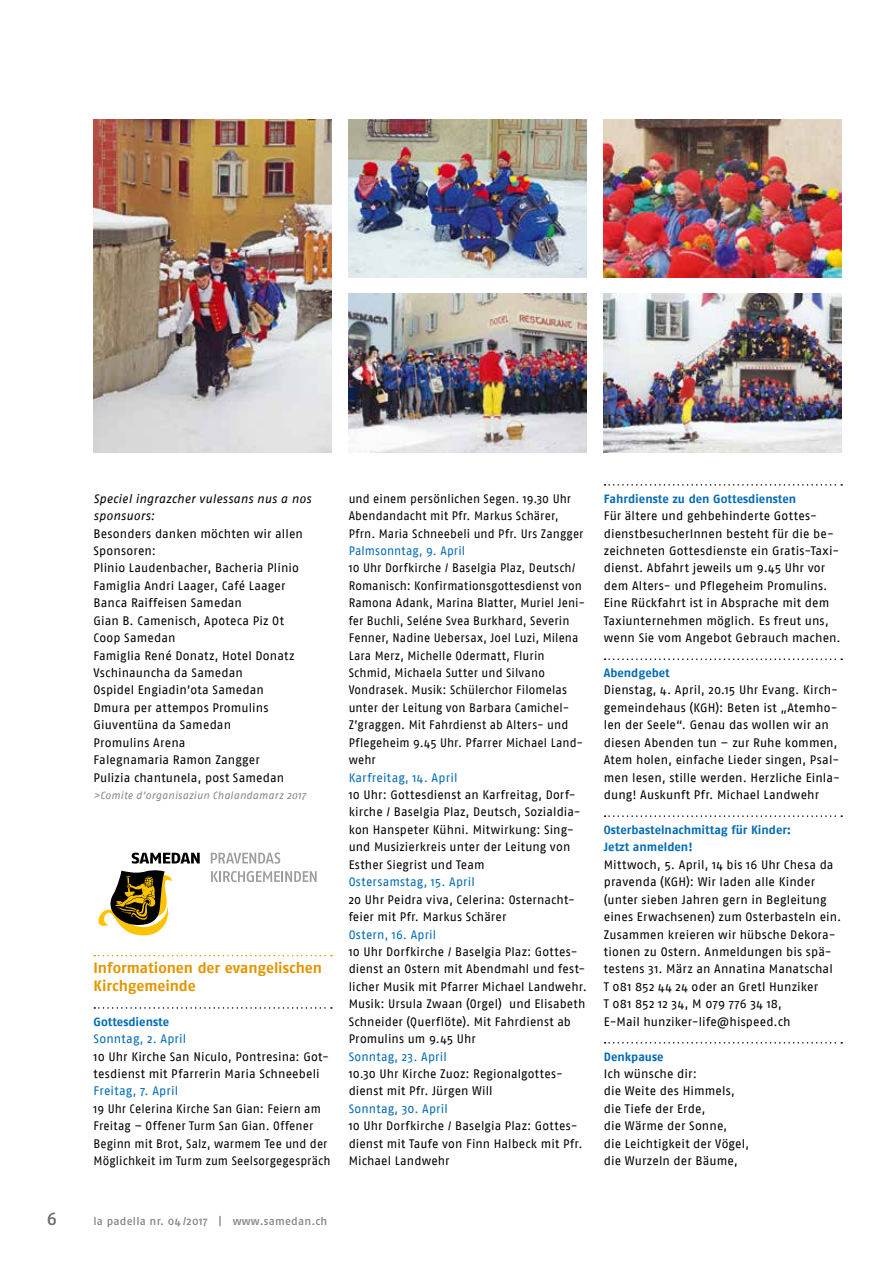
<style>
.page{position:relative;width:893px;height:1263px;background:#fff}
.page>*{position:absolute;margin:0;border:0;box-sizing:border-box;transform-origin:0 0}
.t1{font:18px "Fago No Med";color:#6e6e6e}
.t2{font:700 15px/17.4px "Fago No Lf";letter-spacing:-.005em;color:#e39600}
.t3{font:12.3px/17.4px "Fago No";letter-spacing:.01em;color:#000}
.t4{font:12.3px/17.4px "Fago No";letter-spacing:.01em;color:#000;scale:.96 1}
.t5{font:12.3px "Fago No";letter-spacing:.02em;color:#006bb6}
.t6{font:italic 12.3px/17.4px "Fago No";letter-spacing:.015em;color:#000}
.t7{font:12.3px "Fago No";letter-spacing:.02em;color:#006bb6;scale:.96 1}
.t8{font:700 12px/17.4px "Fago No Lf";color:#006bb6}
.t9{font:11.25px "Fago No Med";letter-spacing:.02em;color:#868786}
.t10{font:italic 10.5px "Fago No";letter-spacing:.015em;color:#868786}
</style>
<div class="page">
<svg style="left:94px;top:955px;width:238px;height:1px"></svg>
<svg style="left:94px;top:1007px;width:238px;height:2px"></svg>
<svg style="left:98px;top:852px;width:102px;height:83px"></svg>
<svg style="left:211px;top:852px;width:69px;height:12px"></svg>
<svg style="left:211px;top:871px;width:106px;height:11px"></svg>
<svg style="left:605px;top:484px;width:237px;height:2px"></svg>
<svg style="left:605px;top:658px;width:237px;height:2px"></svg>
<svg style="left:605px;top:815px;width:237px;height:2px"></svg>
<svg style="left:605px;top:1042px;width:237px;height:1px"></svg>
<img style="left:349px;top:119px;width:238px;height:159px">
<img style="left:94px;top:119px;width:238px;height:333px">
<img style="left:604px;top:119px;width:238px;height:159px">
<img style="left:349px;top:293px;width:238px;height:159px">
<img style="left:604px;top:293px;width:238px;height:159px">
<p class="t6" style="left:94px;top:489px;width:219px">Speciel ingrazcher vulessans nus a nos sponsuors:</p>
<p class="t3" style="left:94px;top:524px;width:211px">Besonders danken möchten wir allen<br>Sponsoren:<br>Plinio Laudenbacher, Bacheria Plinio<br>Famiglia Andri Laager, Café Laager<br>Banca Raiffeisen Samedan<br>Gian B. Camenisch, Apoteca Piz Ot<br>Coop Samedan<br>Famiglia René Donatz, Hotel Donatz<br>Vschinauncha da Samedan<br>Ospidel Engiadin’ota Samedan<br>Dmura per attempos Promulins<br>Giuventüna da Samedan<br>Promulins Arena<br>Falegnamaria Ramon Zangger<br>Pulizia chantunela, post Samedan</p>
<p class="t10" style="left:94px;top:789px;width:214px">&gt;Comite d’organisaziun Chalandamarz 2017</p>
<p class="t2" style="left:94px;top:959px;width:230px">Informationen der evangelischen<br>Kirchgemeinde</p>
<p class="t8" style="left:94px;top:1013px;width:77px">Gottesdienste</p>
<p class="t5" style="left:94px;top:1032px;width:94px">Sonntag, 2. April</p>
<p class="t3" style="left:94px;top:1047px;width:237px">10 Uhr Kirche San Niculo, Pontresina: Got&shy;tesdienst mit Pfarrerin Maria Schneebeli</p>
<p class="t5" style="left:94px;top:1084px;width:86px">Freitag, 7. April</p>
<p class="t4" style="left:94px;top:1100px;width:248px">19 Uhr Celerina Kirche San Gian: Feiern am Freitag – Offener Turm San Gian. Offener Beginn mit Brot, Salz, warmem Tee und der Möglichkeit im Turm zum Seelsorgegespräch</p>
<h1 class="t1" style="left:47px;top:1208px;width:12px">6</h1>
<p class="t9" style="left:94px;top:1214px;width:235px">la padella nr. 04 /2017 | www.samedan.ch</p>
<p class="t4" style="left:349px;top:489px;width:246px">und einem persönlichen Segen. 19.30 Uhr<br>Abendandacht mit Pfr. Markus Schärer,<br>Pfrn. Maria Schneebeli und Pfr. Urs Zangger</p>
<p class="t7" style="left:349px;top:544px;width:123px">Palmsonntag, 9. April</p>
<p class="t4" style="left:349px;top:559px;width:248px">10 Uhr Dorfkirche / Baselgia Plaz, Deutsch/ Romanisch: Konfirmationsgottesdienst von Ramona Adank, Marina Blatter, Muriel Jeni&shy;fer Buchli, Seléne Svea Burkhard, Severin Fenner, Nadine Uebersax, Joel Luzi, Milena Lara Merz, Michelle Odermatt, Flurin Schmid, Michaela Sutter und Silvano Vondrasek. Musik: Schülerchor Filomelas unter der Leitung von Barbara Camichel-Z’graggen. Mit Fahrdienst ab Alters- und Pflegeheim 9.45 Uhr. Pfarrer Michael Land&shy;wehr</p>
<p class="t5" style="left:349px;top:770px;width:110px">Karfreitag, 14. April</p>
<p class="t3" style="left:349px;top:786px;width:234px">10 Uhr: Gottesdienst an Karfreitag, Dorf&shy;kirche / Baselgia Plaz, Deutsch, Sozialdia&shy;kon Hanspeter Kühni. Mitwirkung: Sing&shy;und Musizierkreis unter der Leitung von Esther Siegrist und Team</p>
<p class="t5" style="left:349px;top:875px;width:128px">Ostersamstag, 15. April</p>
<p class="t3" style="left:349px;top:890px;width:228px">20 Uhr Peidra viva, Celerina: Osternacht&shy;feier mit Pfr. Markus Schärer</p>
<p class="t5" style="left:349px;top:927px;width:89px">Ostern, 16. April</p>
<p class="t3" style="left:349px;top:943px;width:240px">10 Uhr Dorfkirche / Baselgia Plaz: Gottes&shy;dienst an Ostern mit Abendmahl und fest&shy;licher Musik mit Pfarrer Michael Landwehr.<br>Musik: Ursula Zwaan (Orgel) und Elisabeth Schneider (Querflöte). Mit Fahrdienst ab Promulins um 9.45 Uhr</p>
<p class="t5" style="left:349px;top:1049px;width:100px">Sonntag, 23. April</p>
<p class="t3" style="left:349px;top:1065px;width:216px">10.30 Uhr Kirche Zuoz: Regionalgottes&shy;dienst mit Pfr. Jürgen Will</p>
<p class="t5" style="left:349px;top:1101px;width:101px">Sonntag, 30. April</p>
<p class="t3" style="left:349px;top:1117px;width:235px">10 Uhr Dorfkirche / Baselgia Plaz: Gottes&shy;dienst mit Taufe von Finn Halbeck mit Pfr.<br>Michael Landwehr</p>
<p class="t8" style="left:604px;top:490px;width:194px">Fahrdienste zu den Gottesdiensten</p>
<p class="t3" style="left:604px;top:507px;width:238px">Für ältere und gehbehinderte Gottes&shy;dienstbesucherInnen besteht für die be&shy;zeichneten Gottesdienste ein Gratis-Taxi&shy;dienst. Abfahrt jeweils um 9.45 Uhr vor dem Alters- und Pflegeheim Promulins.<br>Eine Rückfahrt ist in Absprache mit dem Taxiunternehmen möglich. Es freut uns, wenn Sie vom Angebot Gebrauch machen.</p>
<p class="t8" style="left:604px;top:664px;width:68px">Abendgebet</p>
<p class="t3" style="left:604px;top:681px;width:238px">Dienstag, 4. April, 20.15 Uhr Evang. Kirch&shy;gemeindehaus (KGH): Beten ist „Atemho&shy;len der Seele“. Genau das wollen wir an diesen Abenden tun – zur Ruhe kommen, Atem holen, einfache Lieder singen, Psal&shy;men lesen, stille werden. Herzliche Einla&shy;dung! Auskunft Pfr. Michael Landwehr</p>
<p class="t8" style="left:604px;top:821px;width:189px">Osterbastelnachmittag für Kinder:<br>Jetzt anmelden!</p>
<p class="t3" style="left:604px;top:856px;width:239px">Mittwoch, 5. April, 14 bis 16 Uhr Chesa da pravenda (KGH): Wir laden alle Kinder (unter sieben Jahren gern in Begleitung eines Erwachsenen) zum Osterbasteln ein.<br>Zusammen kreieren wir hübsche Dekora&shy;tionen zu Ostern. Anmeldungen bis spä&shy;testens 31. März an Annatina Manatschal<br>T 081 852 44 24 oder an Gretl Hunziker<br>T 081 852 12 34, M 079 776 34 18,<br>E-Mail hunziker-life@hispeed.ch</p>
<p class="t8" style="left:604px;top:1047px;width:61px">Denkpause</p>
<p class="t3" style="left:604px;top:1065px;width:147px">Ich wünsche dir:<br>die Weite des Himmels, die Tiefe der Erde,<br>die Wärme der Sonne,<br>die Leichtigkeit der Vögel, die Wurzeln der Bäume,</p>
</div>
